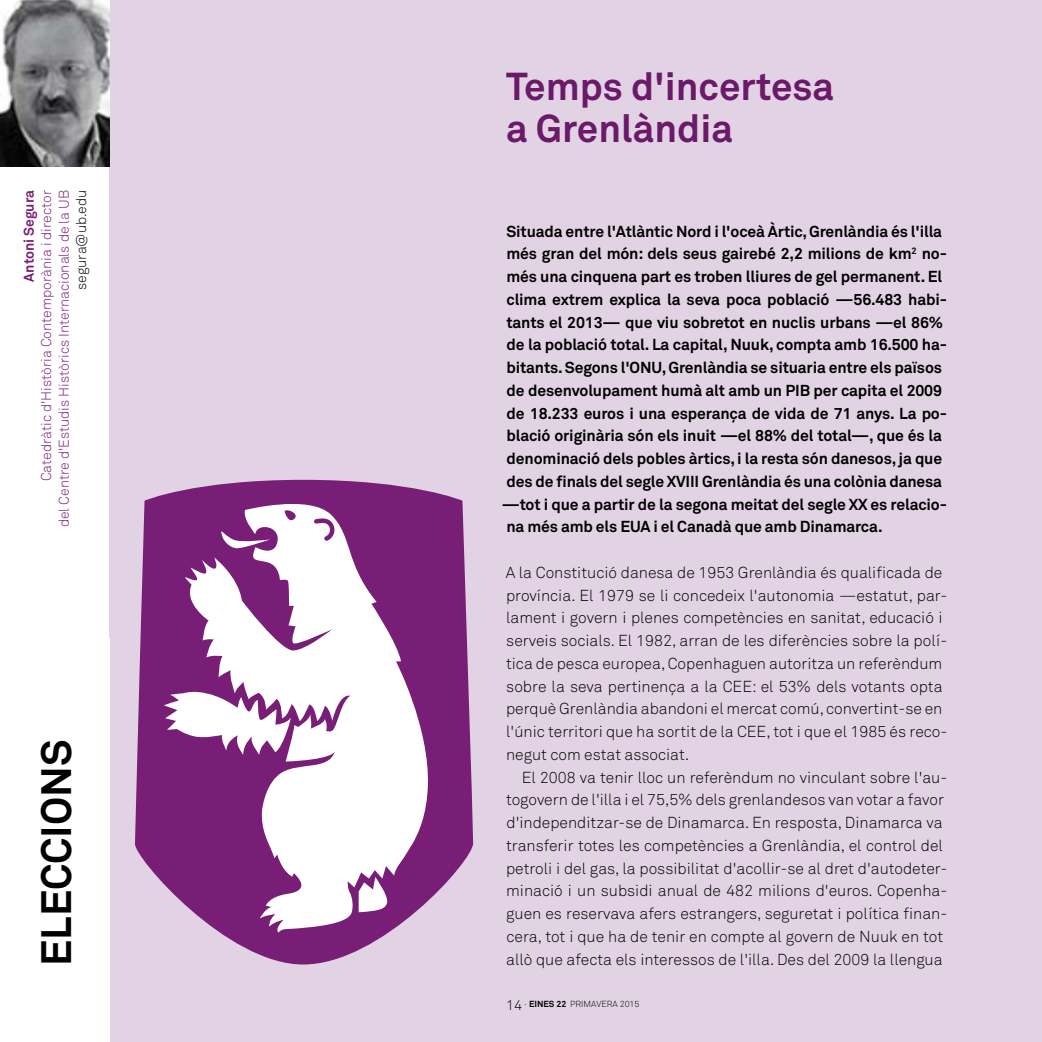
<style>
.page{position:relative;width:1042px;height:1042px;background:#fff}
.page>*{position:absolute;margin:0;border:0;box-sizing:border-box;transform-origin:0 0}
.t1{font:700 42px "Akkurat Pro";color:#000}
.t2{font:700 38.5px/42px "Akkurat Pro";color:#6b1969}
.t3{font:15.75px/22.8px "Akkurat Light Pro";color:#000}
.t4{font:700 15.75px "Akkurat Pro";letter-spacing:-.01em;color:#000}
.t5{font:14px/17.5px "Akkurat Light Pro";color:#791e76;text-align:right}
.t6{font:14px "Akkurat Light Pro";color:#000}
.t7{font:700 14px "Akkurat Pro";color:#791e76}
.t8{font:8.75px "Akkurat Light Pro";color:#000}
.s1{font-size:14px}
.s2{font-family:"Akkurat Pro";font-weight:700}
</style>
<div class="page">
<div style="left:109px;top:0;width:933px;height:1042px;background:#e1d3e3"></div>
<img style="left:0;top:0;width:110px;height:167px">
<svg style="left:135px;top:480px;width:338px;height:484px;fill:#791e76"></svg>
<svg style="left:183px;top:493px;width:247px;height:439px;background:#bf94be"></svg>
<svg style="left:221px;top:531px;width:49px;height:17px"></svg>
<svg style="left:164px;top:685px;width:129px;height:70px;background:#c6a0c5"></svg>
<svg style="left:359px;top:877px;width:29px;height:35px"></svg>
<p class="t7" style="left:20px;top:282px;width:93px;rotate:-90deg">Antoni Segura</p>
<p class="t5" style="left:38px;top:527px;width:339px;rotate:-90deg">Catedràtic d'Història Contemporània i director<br>del Centre d'Estudis Històrics Internacionals de la UB</p>
<p class="t6" style="left:73px;top:290px;width:101px;rotate:-90deg">segura@ub.edu</p>
<h1 class="t1" style="left:30px;top:966px;width:228px;rotate:-90deg">ELECCIONS</h1>
<h2 class="t2" style="left:506px;top:66px;width:330px">Temps d'incertesa a Grenlàndia</h2>
<p class="t4" style="left:506px;top:221px;width:437px">Situada entre l'Atlàntic Nord i l'oceà Àrtic, Grenlàndia és l'illa</p>
<p class="t4" style="left:506px;top:244px;width:442px">més gran del món: dels seus gairebé 2,2 milions de km<sup>2</sup> no-</p>
<p class="t4" style="left:506px;top:267px;width:437px">més una cinquena part es troben lliures de gel permanent. El</p>
<p class="t4" style="left:506px;top:289px;width:442px">clima extrem explica la seva poca població —56.483 habi-</p>
<p class="t4" style="left:506px;top:312px;width:438px">tants el 2013— que viu sobretot en nuclis urbans —el 86%</p>
<p class="t4" style="left:507px;top:335px;width:442px">de la població total. La capital, Nuuk, compta amb 16.500 ha-</p>
<p class="t4" style="left:506px;top:358px;width:437px">bitants. Segons l'ONU, Grenlàndia se situaria entre els països</p>
<p class="t4" style="left:507px;top:380px;width:437px">de desenvolupament humà alt amb un PIB per capita el 2009</p>
<p class="t4" style="left:507px;top:403px;width:442px">de 18.233 euros i una esperança de vida de 71 anys. La po-</p>
<p class="t4" style="left:506px;top:426px;width:437px">blació originària són els inuit —el 88% del total—, que és la</p>
<p class="t4" style="left:507px;top:449px;width:437px">denominació dels pobles àrtics, i la resta són danesos, ja que</p>
<p class="t4" style="left:507px;top:471px;width:437px">des de finals del segle XVIII Grenlàndia és una colònia danesa</p>
<p class="t4" style="left:502px;top:494px;width:447px">—tot i que a partir de la segona meitat del segle XX es relacio-</p>
<p class="t4" style="left:506px;top:517px;width:378px">na més amb els EUA i el Canadà que amb Dinamarca.</p>
<p class="t3" style="left:506px;top:561px;width:443px">A la Constitució danesa de 1953 Grenlàndia és qualificada de província. El 1979 se li concedeix l'autonomia —estatut, par&shy;lament i govern i plenes competències en sanitat, educació i serveis socials. El 1982, arran de les diferències sobre la polí&shy;tica de pesca europea, Copenhaguen autoritza un referèndum sobre la seva pertinença a la CEE: el 53% dels votants opta perquè Grenlàndia abandoni el mercat comú, convertint-se en l'únic territori que ha sortit de la CEE, tot i que el 1985 és reco&shy;negut com estat associat.</p>
<p class="t3" style="left:506px;top:766px;width:443px;text-indent:16px">El 2008 va tenir lloc un referèndum no vinculant sobre l'au&shy;togovern de l'illa i el 75,5% dels grenlandesos van votar a favor d'independitzar-se de Dinamarca. En resposta, Dinamarca va transferir totes les competències a Grenlàndia, el control del petroli i del gas, la possibilitat d'acollir-se al dret d'autodeter&shy;minació i un subsidi anual de 482 milions d'euros. Copenha&shy;guen es reservava afers estrangers, seguretat i política finan&shy;cera, tot i que ha de tenir en compte al govern de Nuuk en tot</p>
<p class="t3" style="left:506px;top:948px;width:438px">allò que afecta els interessos de l'illa. Des del 2009 la llengua</p>
<p class="t8" style="left:506px;top:998px;width:135px"><span class="s1">14</span> · <span class="s2">EINES 22</span> PRIMAVERA 2015</p>
</div>
